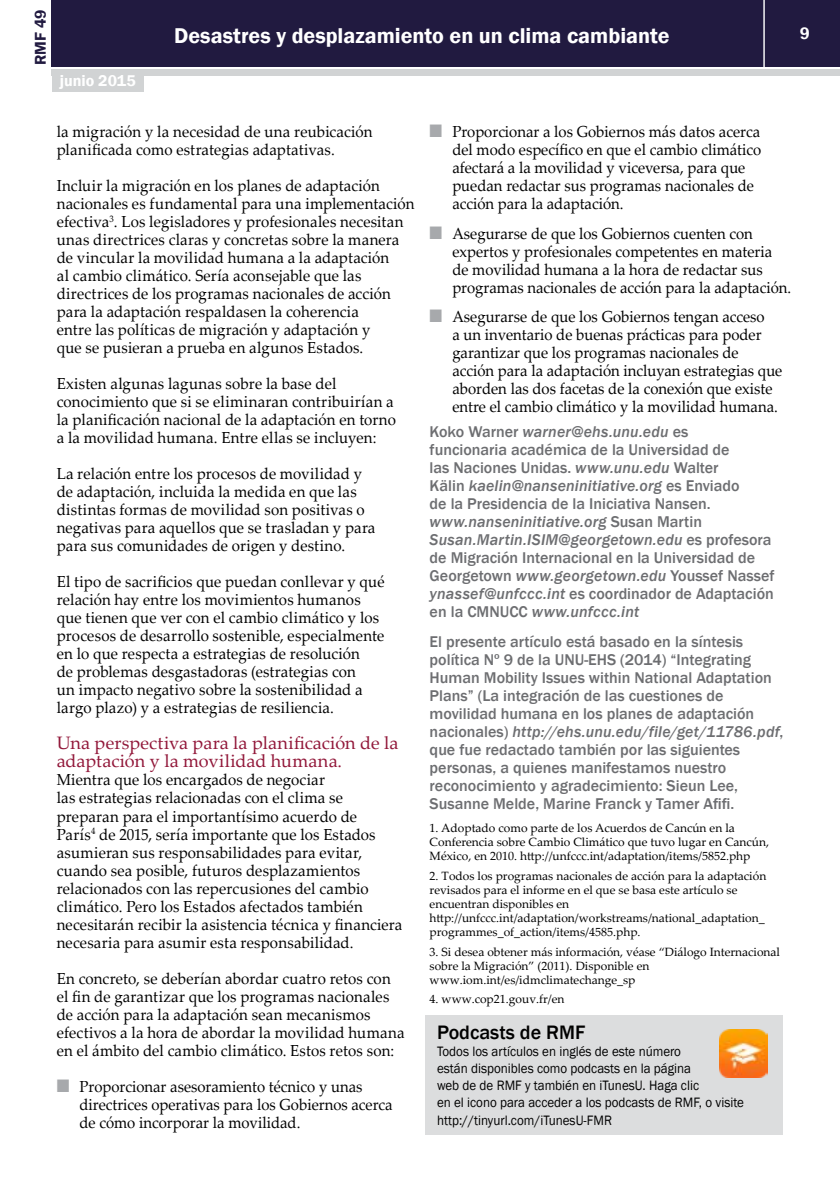
<style>
.page{position:relative;width:840px;height:1191px;background:#fff}
.page>*{position:absolute;margin:0;border:0;box-sizing:border-box;transform-origin:0 0}
.t1{font:600 22px "Franklin Gothic";color:#fff}
.t2{font:500 20px "Franklin Gothic";color:#000}
.t3{font:18px/18px "Palatino Linotype";letter-spacing:.005em;color:#92183a}
.t4{font:600 17px "Franklin Gothic";color:#fff}
.t5{font:16px/18px "Palatino Linotype";letter-spacing:.005em;color:#000;scale:.94 1}
.t6{font:500 16px/18px "Franklin Gothic";color:#6d6e71}
.t7{font:16px/18px "Palatino Linotype";letter-spacing:.005em;color:#000;scale:.93 1}
.t8{font:600 16px "Franklin Gothic";color:#fff}
.t9{font:600 16px "Franklin Gothic";color:#211a40}
.t10{font:14px/17px "Franklin Gothic";color:#000;scale:.93 1}
.t11{font:12px/14px "Palatino Linotype";color:#000}
.s1{color:#a7a9ac}
.s2{font-style:italic}
</style>
<div class="page">
<div style="left:52px;top:0;width:787px;height:66px;background:#211a40"></div>
<div style="left:52px;top:69px;width:787px;height:6px;background:#d1d3d4"></div>
<hr style="left:763px;top:0;width:1px;height:68px;background:#fff">
<div style="left:52px;top:74px;width:91px;height:18px;background:#d1d3d4"></div>
<div style="left:425px;top:1015px;width:357px;height:119px;background:#dcddde"></div>
<img style="left:719px;top:1029px;width:48px;height:48px">
<p class="t9" style="left:31px;top:65px;width:57px;rotate:-90deg">RMF 49</p>
<h1 class="t1" style="left:174px;top:22px;width:496px">Desastres y desplazamiento en un clima cambiante</h1>
<p class="t4" style="left:799px;top:23px;width:11px">9</p>
<p class="t8" style="left:60px;top:71px;width:77px">junio 2015</p>
<p class="t5" style="left:57px;top:122px;width:337px">la migración y la necesidad de una reubicación planificada como estrategias adaptativas.</p>
<p class="t5" style="left:57px;top:176px;width:382px">Incluir la migración en los planes de adaptación nacionales es fundamental para una implementación efectiva<sup>3</sup>. Los legisladores y profesionales necesitan unas directrices claras y concretas sobre la manera de vincular la movilidad humana a la adaptación<br>al cambio climático. Sería aconsejable que las directrices de los programas nacionales de acción para la adaptación respaldasen la coherencia<br>entre las políticas de migración y adaptación y<br>que se pusieran a prueba en algunos Estados.</p>
<p class="t5" style="left:57px;top:374px;width:362px">Existen algunas lagunas sobre la base del conocimiento que si se eliminaran contribuirían a la planificación nacional de la adaptación en torno a la movilidad humana. Entre ellas se incluyen:</p>
<p class="t5" style="left:57px;top:464px;width:340px">La relación entre los procesos de movilidad y de adaptación, incluida la medida en que las distintas formas de movilidad son positivas o negativas para aquellos que se trasladan y para para sus comunidades de origen y destino.</p>
<p class="t5" style="left:57px;top:572px;width:350px">El tipo de sacrificios que puedan conllevar y qué relación hay entre los movimientos humanos que tienen que ver con el cambio climático y los procesos de desarrollo sostenible, especialmente en lo que respecta a estrategias de resolución<br>de problemas desgastadoras (estrategias con<br>un impacto negativo sobre la sostenibilidad a largo plazo) y a estrategias de resiliencia.</p>
<p class="t3" style="left:57px;top:733px;width:343px">Una perspectiva para la planificación de la adaptación y la movilidad humana.</p>
<p class="t5" style="left:57px;top:770px;width:369px">Mientra que los encargados de negociar<br>las estrategias relacionadas con el clima se preparan para el importantísimo acuerdo de<br>París<sup>4</sup> de 2015, sería importante que los Estados asumieran sus responsabilidades para evitar, cuando sea posible, futuros desplazamientos relacionados con las repercusiones del cambio climático. Pero los Estados afectados también necesitarán recibir la asistencia técnica y financiera necesaria para asumir esta responsabilidad.</p>
<p class="t5" style="left:57px;top:968px;width:371px">En concreto, se deberían abordar cuatro retos con el fin de garantizar que los programas nacionales de acción para la adaptación sean mecanismos efectivos a la hora de abordar la movilidad humana en el ámbito del cambio climático. Estos retos son:</p>
<p class="t7" style="left:79px;top:1076px;width:338px;text-indent:-23px"><span class="s1">■</span> Proporcionar asesoramiento técnico y unas directrices operativas para los Gobiernos acerca de cómo incorporar la movilidad.</p>
<p class="t7" style="left:452px;top:122px;width:333px;text-indent:-23px"><span class="s1">■</span> Proporcionar a los Gobiernos más datos acerca del modo específico en que el cambio climático afectará a la movilidad y viceversa, para que puedan redactar sus programas nacionales de acción para la adaptación.</p>
<p class="t7" style="left:452px;top:223px;width:365px;text-indent:-23px"><span class="s1">■</span> Asegurarse de que los Gobiernos cuenten con expertos y profesionales competentes en materia de movilidad humana a la hora de redactar sus programas nacionales de acción para la adaptación.</p>
<p class="t7" style="left:452px;top:307px;width:356px;text-indent:-23px"><span class="s1">■</span> Asegurarse de que los Gobiernos tengan acceso<br>a un inventario de buenas prácticas para poder garantizar que los programas nacionales de acción para la adaptación incluyan estrategias que aborden las dos facetas de la conexión que existe entre el cambio climático y la movilidad humana.</p>
<p class="t6" style="left:429px;top:423px;width:346px">Koko Warner <span class="s2">warner@ehs.unu.edu</span> es<br>funcionaria académica de la Universidad de<br>las Naciones Unidas. <span class="s2">www.unu.edu</span> Walter<br>Kälin <span class="s2">kaelin@nanseninitiative.org</span> es Enviado<br>de la Presidencia de la Iniciativa Nansen. <span class="s2">www.nanseninitiative.org</span> Susan Martin <span class="s2">Susan.Martin.ISIM@georgetown.edu</span> es profesora de Migración Internacional en la Universidad de Georgetown <span class="s2">www.georgetown.edu</span> Youssef Nassef <span class="s2">ynassef@unfccc.int</span> es coordinador de Adaptación en la CMNUCC <span class="s2">www.unfccc.int</span></p>
<p class="t6" style="left:429px;top:632px;width:355px">El presente artículo está basado en la síntesis política Nº 9 de la UNU-EHS (2014) “Integrating Human Mobility Issues within National Adaptation Plans” (La integración de las cuestiones de movilidad humana en los planes de adaptación nacionales) <span class="s2">http://ehs.unu.edu/file/get/11786.pdf</span>, que fue redactado también por las siguientes personas, a quienes manifestamos nuestro reconocimiento y agradecimiento: Sieun Lee, Susanne Melde, Marine Franck y Tamer Afifi.</p>
<p class="t11" style="left:429px;top:820px;width:341px">1. Adoptado como parte de los Acuerdos de Cancún en la<br>Conferencia sobre Cambio Climático que tuvo lugar en Cancún,<br>México, en 2010. http://unfccc.int/adaptation/items/5852.php</p>
<p class="t11" style="left:429px;top:868px;width:338px">2. Todos los programas nacionales de acción para la adaptación revisados para el informe en el que se basa este artículo se encuentran disponibles en http://unfccc.int/adaptation/workstreams/national_adaptation_ programmes_of_action/items/4585.php.</p>
<p class="t11" style="left:429px;top:944px;width:352px">3. Si desea obtener más información, véase “Diálogo Internacional sobre la Migración” (2011). Disponible en www.iom.int/es/idmclimatechange_sp</p>
<p class="t11" style="left:429px;top:991px;width:136px">4. www.cop21.gouv.fr/en</p>
<p class="t2" style="left:437px;top:1020px;width:150px">Podcasts de RMF</p>
<p class="t10" style="left:437px;top:1043px;width:331px">Todos los artículos en inglés de este número<br>están disponibles como podcasts en la página<br>web de de RMF y también en iTunesU. Haga clic<br>en el icono para acceder a los podcasts de RMF, o visite http://tinyurl.com/iTunesU-FMR</p>
</div>
